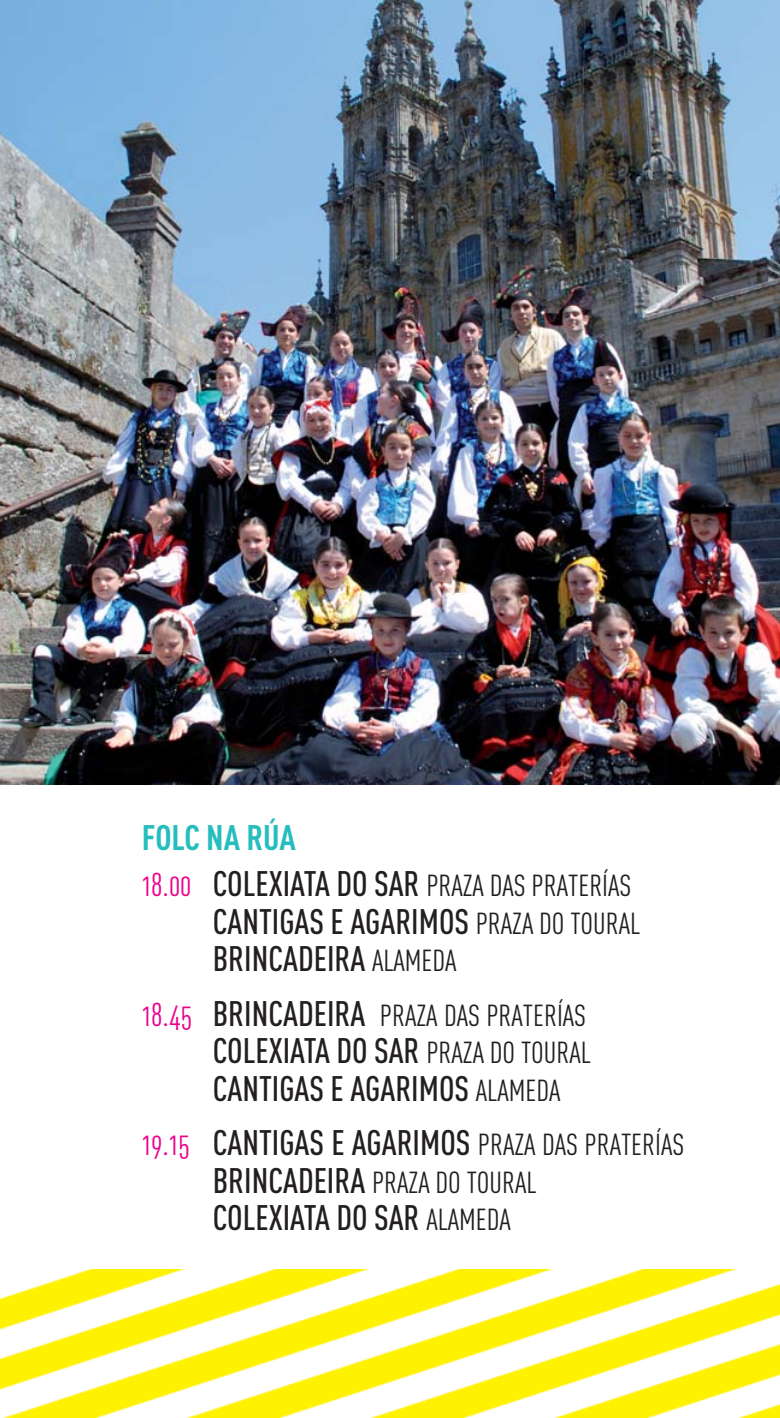
<style>
.page{position:relative;width:780px;height:1418px;background:#fff}
.page>*{position:absolute;margin:0;border:0;box-sizing:border-box;transform-origin:0 0}
.t1{font:35px/37.5px "DIN Cond Medium Alternate";color:#231f20}
.t2{font:35px "DIN Cond Bold Alternate";color:#26bdbe}
.t3{font:30px "DIN Cond Regular Alternate";color:#231f20}
.s1{font-size:32.5px;color:#ec008c}
.s2{font-family:"DIN Cond Medium Alternate";font-size:35px}
.s3{font-family:"DIN Cond Regular Alternate";font-size:30px}
.s4{font-family:"DIN Cond Regular Alternate";font-size:32.5px;color:#ec008c}
</style>
<div class="page">
<img style="left:0;top:0;width:780px;height:784px">
<img style="left:0;top:1269px;width:780px;height:148px">
<p class="t2" style="left:142px;top:825px;width:156px">FOLC NA RÚA</p>
<p class="t3" style="left:142px;top:874px;width:491px"><span class="s1">18.00</span> <span class="s2">COLEXIATA DO SAR</span> PRAZA DAS PRATERÍAS</p>
<p class="t1" style="left:213px;top:905px;width:429px">CANTIGAS E AGARIMOS <span class="s3">PRAZA DO TOURAL<br></span>BRINCADEIRA <span class="s3">ALAMEDA</span></p>
<p class="t3" style="left:142px;top:1004px;width:446px"><span class="s1">18.45</span> <span class="s2">BRINCADEIRA</span> PRAZA DAS PRATERÍAS</p>
<p class="t1" style="left:213px;top:1035px;width:379px">COLEXIATA DO SAR <span class="s3">PRAZA DO TOURAL<br></span>CANTIGAS E AGARIMOS <span class="s3">ALAMEDA</span></p>
<p class="t1" style="left:142px;top:1127px;width:544px"><span class="s4">19.15</span> CANTIGAS E AGARIMOS <span class="s3">PRAZA DAS PRATERÍAS</span></p>
<p class="t3" style="left:213px;top:1171px;width:325px"><span class="s2">BRINCADEIRA</span> PRAZA DO TOURAL</p>
<p class="t1" style="left:213px;top:1202px;width:299px">COLEXIATA DO SAR <span class="s3">ALAMEDA</span></p>
</div>
